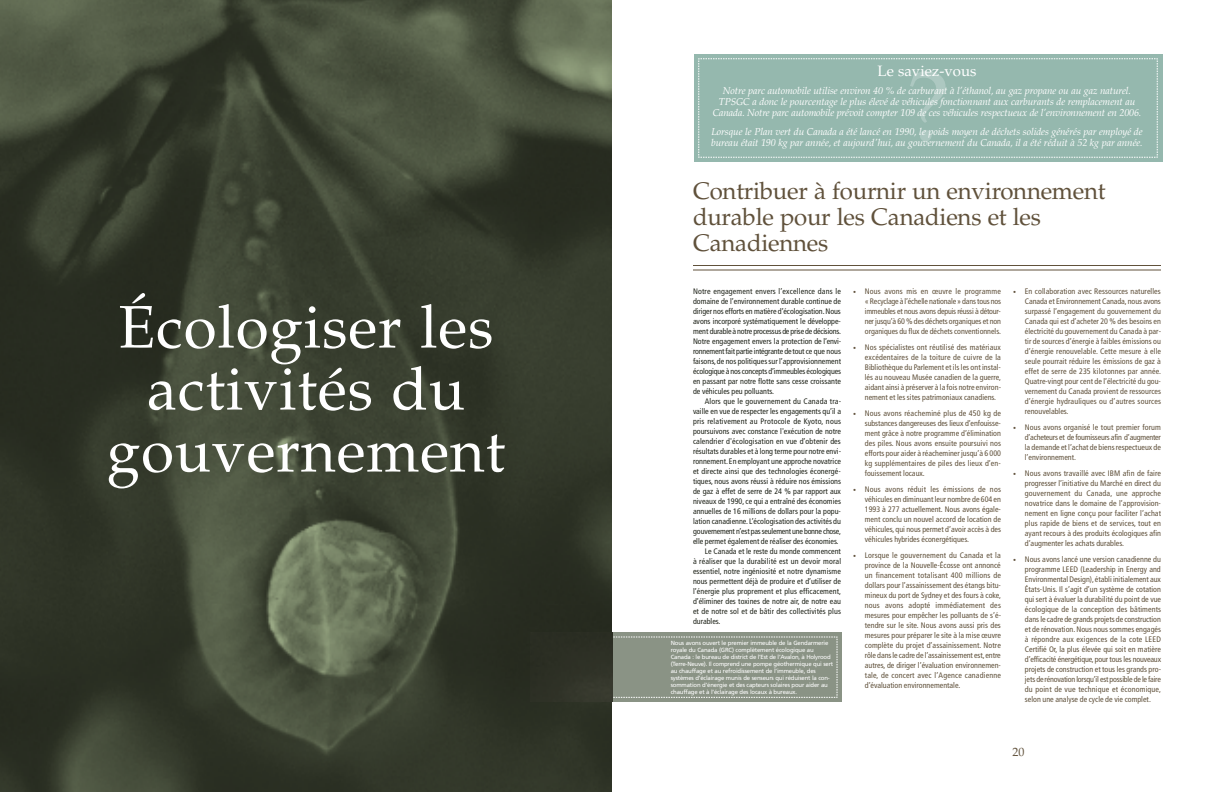
<style>
.page{position:relative;width:1224px;height:792px;background:#fff}
.page>*{position:absolute;margin:0;border:0;box-sizing:border-box;transform-origin:0 0}
.t1{font:101px "Palatino";color:#adc8c1}
.t2{font:60px/62px "Palatino";letter-spacing:.015em;color:#fff;text-align:center}
.t3{font:24px/26px "Palatino";letter-spacing:-.01em;color:#60513b}
.t4{font:15px "Palatino";color:#fff}
.t5{font:12px "Palatino";color:#60513b}
.t6{font:italic 10px/11px "Palatino";letter-spacing:-.01em;color:#fff;text-align:center}
.t7{font:condensed 8px/10px "Frutiger";color:#60513b;text-align:justify}
.t8{font:condensed 8px/10px "Frutiger";color:#20241a;text-align:justify}
.t9{font:condensed 8px "Frutiger";letter-spacing:-.03em;color:#20241a}
.t10{font:condensed 8px "Frutiger";letter-spacing:.02em;color:#20241a}
.t11{font:6px/7px "Frutiger";letter-spacing:-.03em;color:#fff}
.s1{font-size:6px}
</style>
<div class="page">
<div style="left:694px;top:54px;width:468px;height:108px;background:#95b8ae"></div>
<svg style="left:698px;top:58px;width:460px;height:100px"></svg>
<hr style="left:693px;top:270px;width:468px;height:1px;background:#60513b">
<hr style="left:693px;top:265px;width:468px;height:1px;background:#60513b">
<div style="left:612px;top:632px;width:230px;height:70px;background:#8a9385"></div>
<svg style="left:612px;top:636px;width:226px;height:62px"></svg>
<img style="left:0;top:0;width:612px;height:792px">
<img style="left:531px;top:632px;width:81px;height:70px">
<h2 class="t2" style="left:107px;top:303px;width:400px">Écologiser les activités du gouvernement</h2>
<h3 class="t4" style="left:878px;top:65px;width:100px">Le saviez-vous</h3>
<p class="t6" style="left:713px;top:86px;width:430px">Notre parc automobile utilise environ 40 % de carburant à l’éthanol, au gaz propane ou au gaz naturel.<br>TPSGC a donc le pourcentage le plus élevé de véhicules fonctionnant aux carburants de remplacement au<br>Canada. Notre parc automobile prévoit compter 109 de ces véhicules respectueux de l’environnement en 2006.</p>
<p class="t6" style="left:711px;top:127px;width:433px;text-align:left">Lorsque le Plan vert du Canada a été lancé en 1990, le poids moyen de déchets solides générés par employé de bureau était 190 kg par année, et aujourd'hui, au gouvernement du Canada, il a été réduit à 52 kg par année.</p>
<h3 class="t3" style="left:693px;top:180px;width:414px">Contribuer à fournir un environnement durable pour les Canadiens et les<br>Canadiennes</h3>
<h1 class="t1" style="left:906px;top:68px;width:46px">?</h1>
<p class="t8" style="left:693px;top:287px;width:150px">Notre engagement envers l’excellence dans le domaine de l’environnement durable continue de diriger nos efforts en matière d’écologisation. Nous avons incorporé systématiquement le développe&shy;ment durable à notre processus de prise de décisions.<br>Notre engagement envers la protection de l’envi&shy;ronnement fait partie intégrante de tout ce que nous faisons, de nos politiques sur l’approvisionnement écologique à nos concepts d’immeubles écologiques en passant par notre flotte sans cesse croissante de véhicules peu polluants.</p>
<p class="t8" style="left:705px;top:397px;width:138px">Alors que le gouvernement du Canada tra-</p>
<p class="t8" style="left:693px;top:407px;width:150px">vaille en vue de respecter les engagements qu’il a</p>
<p class="t10" style="left:693px;top:418px;width:149px">pris relativement au Protocole de Kyoto, nous</p>
<p class="t8" style="left:693px;top:427px;width:150px">poursuivons avec constance l'exécution de notre</p>
<p class="t8" style="left:693px;top:437px;width:149px">calendrier d'écologisation en vue d’obtenir des</p>
<p class="t8" style="left:693px;top:447px;width:150px">résultats durables et à long terme pour notre envi-</p>
<p class="t8" style="left:693px;top:457px;width:150px">ronnement. En employant une approche novatrice</p>
<p class="t8" style="left:693px;top:467px;width:149px">et directe ainsi que des technologies éconergé-</p>
<p class="t8" style="left:693px;top:477px;width:150px">tiques, nous avons réussi à réduire nos émissions</p>
<p class="t8" style="left:693px;top:487px;width:150px">de gaz à effet de serre de 24 % par rapport aux</p>
<p class="t8" style="left:693px;top:497px;width:150px">niveaux de 1990, ce qui a entraîné des économies</p>
<p class="t8" style="left:693px;top:507px;width:150px">annuelles de 16 millions de dollars pour la popu-</p>
<p class="t8" style="left:693px;top:517px;width:150px">lation canadienne. L’écologisation des activités du</p>
<p class="t9" style="left:693px;top:528px;width:149px">gouvernement n’est pas seulement une bonne chose,</p>
<p class="t8" style="left:693px;top:537px;width:147px">elle permet également de réaliser des économies.</p>
<p class="t8" style="left:705px;top:547px;width:138px">Le Canada et le reste du monde commencent</p>
<p class="t8" style="left:693px;top:557px;width:150px">à réaliser que la durabilité est un devoir moral</p>
<p class="t8" style="left:693px;top:567px;width:149px">essentiel, notre ingéniosité et notre dynamisme</p>
<p class="t8" style="left:693px;top:577px;width:150px">nous permettent déjà de produire et d’utiliser de</p>
<p class="t8" style="left:693px;top:587px;width:150px">l’énergie plus proprement et plus efficacement,</p>
<p class="t8" style="left:693px;top:597px;width:150px">d’éliminer des toxines de notre air, de notre eau</p>
<p class="t8" style="left:693px;top:607px;width:149px">et de notre sol et de bâtir des collectivités plus</p>
<p class="t8" style="left:693px;top:617px;width:29px">durables.</p>
<p class="t11" style="left:671px;top:639px;width:164px">Nous avons ouvert le premier immeuble de la Gendarmerie royale du Canada (GRC) complètement écologique au Canada : le bureau de district de l’Est de l’Avalon, à Holyrood (Terre-Neuve). Il comprend une pompe géothermique qui sert au chauffage et au refroidissement de l’immeuble, des systèmes d’éclairage munis de senseurs qui réduisent la con&shy;sommation d’énergie et des capteurs solaires pour aider au chauffage et à l’éclairage des locaux à bureaux.</p>
<p class="t7" style="left:865px;top:287px;width:138px;text-indent:-12px"><span class="s1">•</span> Nous avons mis en œuvre le programme « Recyclage à l’échelle nationale » dans tous nos immeubles et nous avons depuis réussi à détour&shy;ner jusqu’à 60 % des déchets organiques et non organiques du flux de déchets conventionnels.</p>
<p class="t7" style="left:865px;top:343px;width:138px;text-indent:-12px"><span class="s1">•</span> Nos spécialistes ont réutilisé des matériaux excédentaires de la toiture de cuivre de la Bibliothèque du Parlement et ils les ont instal&shy;lés au nouveau Musée canadien de la guerre, aidant ainsi à préserver à la fois notre environ&shy;nement et les sites patrimoniaux canadiens.</p>
<p class="t7" style="left:865px;top:409px;width:138px;text-indent:-12px"><span class="s1">•</span> Nous avons réacheminé plus de 450 kg de substances dangereuses des lieux d’enfouisse&shy;ment grâce à notre programme d’élimination des piles. Nous avons ensuite poursuivi nos efforts pour aider à réacheminer jusqu’à 6 000 kg supplémentaires de piles des lieux d’en&shy;fouissement locaux.</p>
<p class="t7" style="left:865px;top:485px;width:138px;text-indent:-12px"><span class="s1">•</span> Nous avons réduit les émissions de nos véhicules en diminuant leur nombre de 604 en 1993 à 277 actuellement. Nous avons égale&shy;ment conclu un nouvel accord de location de véhicules, qui nous permet d’avoir accès à des véhicules hybrides éconergétiques.</p>
<p class="t7" style="left:865px;top:551px;width:138px;text-indent:-12px"><span class="s1">•</span> Lorsque le gouvernement du Canada et la province de la Nouvelle-Écosse ont annoncé un financement totalisant 400 millions de dollars pour l’assainissement des étangs bitu&shy;mineux du port de Sydney et des fours à coke, nous avons adopté immédiatement des mesures pour empêcher les polluants de s’é&shy;tendre sur le site. Nous avons aussi pris des mesures pour préparer le site à la mise œuvre complète du projet d’assainissement. Notre rôle dans le cadre de l’assainissement est,entre autres, de diriger l’évaluation environnemen&shy;tale, de concert avec l’Agence canadienne d’évaluation environnementale.</p>
<p class="t7" style="left:1025px;top:287px;width:138px;text-indent:-12px"><span class="s1">•</span> En collaboration avec Ressources naturelles Canada et Environnement Canada, nous avons surpassé l’engagement du gouvernement du Canada qui est d’acheter 20 % des besoins en électricité du gouvernement du Canada à par&shy;tir de sources d’énergie à faibles émissions ou d’énergie renouvelable. Cette mesure à elle seule pourrait réduire les émissions de gaz à effet de serre de 235 kilotonnes par année.<br>Quatre-vingt pour cent de l’électricité du gou&shy;vernement du Canada provient de ressources d’énergie hydrauliques ou d’autres sources renouvelables.</p>
<p class="t7" style="left:1025px;top:423px;width:138px;text-indent:-12px"><span class="s1">•</span> Nous avons organisé le tout premier forum d’acheteurs et de fournisseurs afin d’augmenter la demande et l’achat de biens respectueux de l’environnement.</p>
<p class="t7" style="left:1025px;top:469px;width:138px;text-indent:-12px"><span class="s1">•</span> Nous avons travaillé avec IBM afin de faire progresser l’initiative du Marché en direct du gouvernement du Canada, une approche novatrice dans le domaine de l’approvision&shy;nement en ligne conçu pour faciliter l’achat plus rapide de biens et de services, tout en ayant recours à des produits écologiques afin d’augmenter les achats durables.</p>
<p class="t7" style="left:1025px;top:555px;width:138px;text-indent:-12px"><span class="s1">•</span> Nous avons lancé une version canadienne du programme LEED (Leadership in Energy and Environmental Design), établi initialement aux États-Unis. Il s’agit d’un système de cotation qui sert à évaluer la durabilité du point de vue écologique de la conception des bâtiments dans le cadre de grands projets de construction et de rénovation. Nous nous sommes engagés à répondre aux exigences de la cote LEED Certifié Or, la plus élevée qui soit en matière d’efficacité énergétique, pour tous les nouveaux projets de construction et tous les grands pro&shy;jets de rénovation lorsqu’il est possible de le faire du point de vue technique et économique, selon une analyse de cycle de vie complet.</p>
<h3 class="t5" style="left:1012px;top:747px;width:13px">20</h3>
</div>
